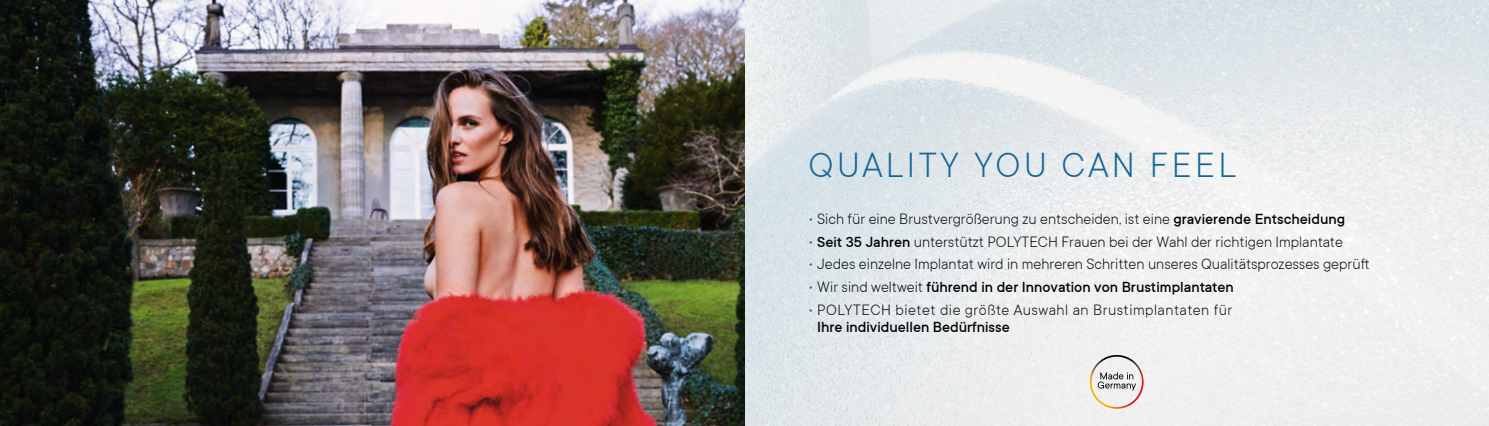
<style>
.page{position:relative;width:1489px;height:426px;background:#fff}
.page>*{position:absolute;margin:0;border:0;box-sizing:border-box;transform-origin:0 0}
.t1{font:300 37.88px "TT Commons";letter-spacing:.09em;color:#156592}
.t2{font:300 16.25px "TT Commons";color:#000}
.t3{font:300 16.25px/17.5px "TT Commons";letter-spacing:.03em;color:#000}
.t4{font:500 16.25px "TT Commons";color:#000}
.s1{color:#156592}
.s2{font-weight:500}
.s3{font-weight:300;color:#156592}
.s4{font-weight:300}
</style>
<div class="page">
<img style="left:0;top:0;width:1488px;height:425px">
<svg style="left:1089px;top:354px;width:54px;height:54px"></svg>
<p class="t1" style="left:808px;top:145px;width:429px">QUALITY YOU CAN FEEL</p>
<p class="t2" style="left:808px;top:210px;width:538px"><span class="s1">•</span> Sich für eine Brustvergrößerung zu entscheiden, ist eine <span class="s2">gravierende Entscheidung</span></p>
<p class="t2" style="left:808px;top:233px;width:536px"><span class="s1">•</span> <span class="s2">Seit 35 Jahren</span> unterstützt POLYTECH Frauen bei der Wahl der richtigen Implantate</p>
<p class="t2" style="left:808px;top:255px;width:563px"><span class="s1">•</span> Jedes einzelne Implantat wird in mehreren Schritten unseres Qualitätsprozesses geprüft</p>
<p class="t4" style="left:808px;top:278px;width:427px"><span class="s3">•</span> <span class="s4">Wir sind weltweit</span> führend in der Innovation von Brustimplantaten</p>
<p class="t3" style="left:817px;top:300px;width:416px;text-indent:-9px"><span class="s1">•</span> POLYTECH bietet die größte Auswahl an Brustimplantaten für<br><span class="s2">Ihre individuellen Bedürfnisse</span></p>
</div>
